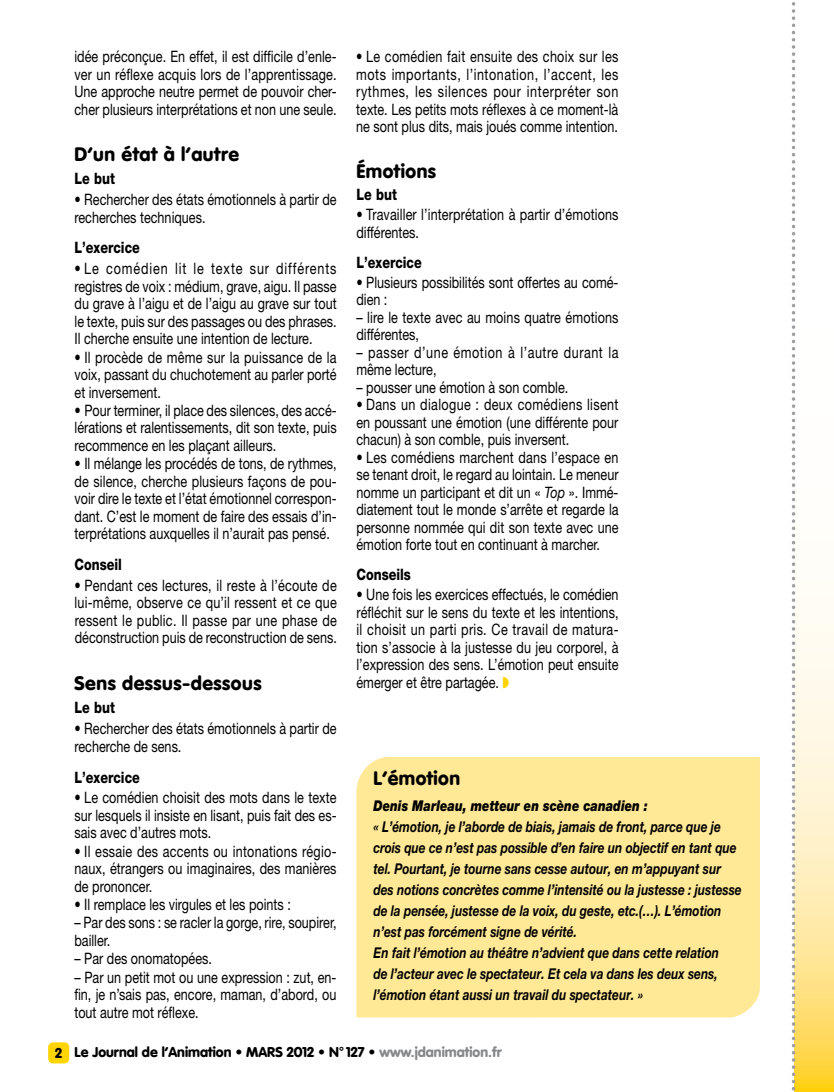
<style>
.page{position:relative;width:834px;height:1092px;background:#fff}
.page>*{position:absolute;margin:0;border:0;box-sizing:border-box;transform-origin:0 0}
.t1{font:900 19.25px "VAG Rounded";letter-spacing:.025em;color:#000}
.t2{font:15.75px/17.5px "Helvetica Neue";color:#000;text-align:justify;scale:.8 1}
.t3{font:800 15.75px "Helvetica Neue";color:#000;scale:.8 1}
.t4{font:15.75px/17.5px "Helvetica Neue";letter-spacing:.04em;color:#000;scale:.8 1}
.t5{font:italic 700 14.88px/21px "Helvetica Neue";color:#000;scale:.8 1}
.t6{font:italic 900 14.88px "Helvetica Neue";color:#000;scale:.8 1}
.t7{font:900 14px "VAG Rounded";color:#000}
.s1{font-style:italic}
.s2{color:#ffd400}
.s3{color:#87888a}
</style>
<div class="page">
<div style="left:48px;top:1042px;width:21px;height:21px;background:#ffd400;border-radius:5px"></div>
<div style="left:356px;top:757px;width:403px;height:260px;background:#ffe996"></div>
<svg style="left:795px;top:3px;width:38px;height:1088px"></svg>
<svg style="left:791px;top:2px;width:4px;height:1090px"></svg>
<p class="t2" style="left:74px;top:47px;width:329px">idée préconçue. En effet, il est difficile d’enle&shy;ver un réflexe acquis lors de l’apprentissage.<br>Une approche neutre permet de pouvoir cher&shy;cher plusieurs interprétations et non une seule.</p>
<p class="t1" style="left:74px;top:143px;width:166px">D’un état à l’autre</p>
<p class="t3" style="left:74px;top:169px;width:52px">Le but</p>
<p class="t2" style="left:74px;top:191px;width:329px">• Rechercher des états émotionnels à partir de recherches techniques.</p>
<p class="t3" style="left:74px;top:238px;width:83px">L’exercice</p>
<p class="t2" style="left:74px;top:260px;width:329px">• Le comédien lit le texte sur différents registres de voix : médium, grave, aigu. Il passe du grave à l’aigu et de l’aigu au grave sur tout le texte, puis sur des passages ou des phrases.<br>Il cherche ensuite une intention de lecture.</p>
<p class="t2" style="left:75px;top:348px;width:329px">• Il procède de même sur la puissance de la voix, passant du chuchotement au parler porté et inversement.</p>
<p class="t2" style="left:75px;top:401px;width:329px">• Pour terminer, il place des silences, des accé&shy;lérations et ralentissements, dit son texte, puis recommence en les plaçant ailleurs.</p>
<p class="t2" style="left:75px;top:454px;width:329px">• Il mélange les procédés de tons, de rythmes, de silence, cherche plusieurs façons de pou&shy;voir dire le texte et l’état émotionnel correspon&shy;dant. C’est le moment de faire des essais d’in&shy;terprétations auxquelles il n’aurait pas pensé.</p>
<p class="t3" style="left:75px;top:555px;width:61px">Conseil</p>
<p class="t2" style="left:75px;top:576px;width:329px">• Pendant ces lectures, il reste à l’écoute de lui-même, observe ce qu’il ressent et ce que ressent le public. Il passe par une phase de déconstruction puis de reconstruction de sens.</p>
<p class="t1" style="left:74px;top:671px;width:188px">Sens dessus-dessous</p>
<p class="t3" style="left:74px;top:698px;width:52px">Le but</p>
<p class="t2" style="left:74px;top:719px;width:329px">• Rechercher des états émotionnels à partir de recherche de sens.</p>
<p class="t3" style="left:74px;top:767px;width:83px">L’exercice</p>
<p class="t2" style="left:74px;top:788px;width:329px">• Le comédien choisit des mots dans le texte sur lesquels il insiste en lisant, puis fait des es&shy;sais avec d’autres mots.</p>
<p class="t2" style="left:74px;top:842px;width:329px">• Il essaie des accents ou intonations régio&shy;naux, étrangers ou imaginaires, des manières de prononcer.</p>
<p class="t2" style="left:74px;top:895px;width:272px">• Il remplace les virgules et les points :</p>
<p class="t2" style="left:74px;top:913px;width:329px">– Par des sons : se racler la gorge, rire, soupirer, bailler.</p>
<p class="t2" style="left:74px;top:949px;width:173px">– Par des onomatopées.</p>
<p class="t2" style="left:74px;top:967px;width:329px">– Par un petit mot ou une expression : zut, en&shy;fin, je n’sais pas, encore, maman, d’abord, ou tout autre mot réflexe.</p>
<p class="t2" style="left:356px;top:47px;width:329px">• Le comédien fait ensuite des choix sur les mots importants, l’intonation, l’accent, les rythmes, les silences pour interpréter son texte. Les petits mots réflexes à ce moment-là ne sont plus dits, mais joués comme intention.</p>
<p class="t1" style="left:356px;top:159px;width:81px">Émotions</p>
<p class="t3" style="left:356px;top:185px;width:52px">Le but</p>
<p class="t2" style="left:356px;top:206px;width:329px">• Travailler l’interprétation à partir d’émotions différentes.</p>
<p class="t3" style="left:356px;top:253px;width:83px">L’exercice</p>
<p class="t2" style="left:356px;top:273px;width:329px">• Plusieurs possibilités sont offertes au comé&shy;dien :</p>
<p class="t2" style="left:356px;top:308px;width:329px">– lire le texte avec au moins quatre émotions différentes,</p>
<p class="t4" style="left:356px;top:343px;width:329px">– passer d’une émotion à l’autre durant la même lecture,</p>
<p class="t2" style="left:356px;top:378px;width:266px">– pousser une émotion à son comble.</p>
<p class="t2" style="left:356px;top:396px;width:329px">• Dans un dialogue : deux comédiens lisent en poussant une émotion (une différente pour chacun) à son comble, puis inversent.</p>
<p class="t2" style="left:356px;top:448px;width:329px">• Les comédiens marchent dans l’espace en se tenant droit, le regard au lointain. Le meneur nomme un participant et dit un « <span class="s1">Top</span> ». Immé&shy;diatement tout le monde s’arrête et regarde la personne nommée qui dit son texte avec une émotion forte tout en continuant à marcher.</p>
<p class="t3" style="left:356px;top:565px;width:69px">Conseils</p>
<p class="t2" style="left:356px;top:585px;width:329px">• Une fois les exercices effectués, le comédien réfléchit sur le sens du texte et les intentions, il choisit un parti pris. Ce travail de matura&shy;tion s’associe à la justesse du jeu corporel, à l’expression des sens. L’émotion peut ensuite émerger et être partagée. <span class="s2">◗</span></p>
<p class="t1" style="left:373px;top:766px;width:88px">L’émotion</p>
<p class="t6" style="left:373px;top:796px;width:344px">Denis Marleau, metteur en scène canadien :</p>
<p class="t5" style="left:373px;top:815px;width:462px">« L’émotion, je l’aborde de biais, jamais de front, parce que je crois que ce n’est pas possible d’en faire un objectif en tant que tel. Pourtant, je tourne sans cesse autour, en m’appuyant sur des notions concrètes comme l’intensité ou la justesse : justesse de la pensée, justesse de la voix, du geste, etc.(…). L’émotion n’est pas forcément signe de vérité.<br>En fait l’émotion au théâtre n’advient que dans cette relation<br>de l’acteur avec le spectateur. Et cela va dans les deux sens, l’émotion étant aussi un travail du spectateur. »</p>
<p class="t7" style="left:55px;top:1043px;width:448px">2 Le Journal de l’Animation • MARS 2012 • N° 127 • <span class="s3">www.jdanimation.fr</span></p>
</div>
